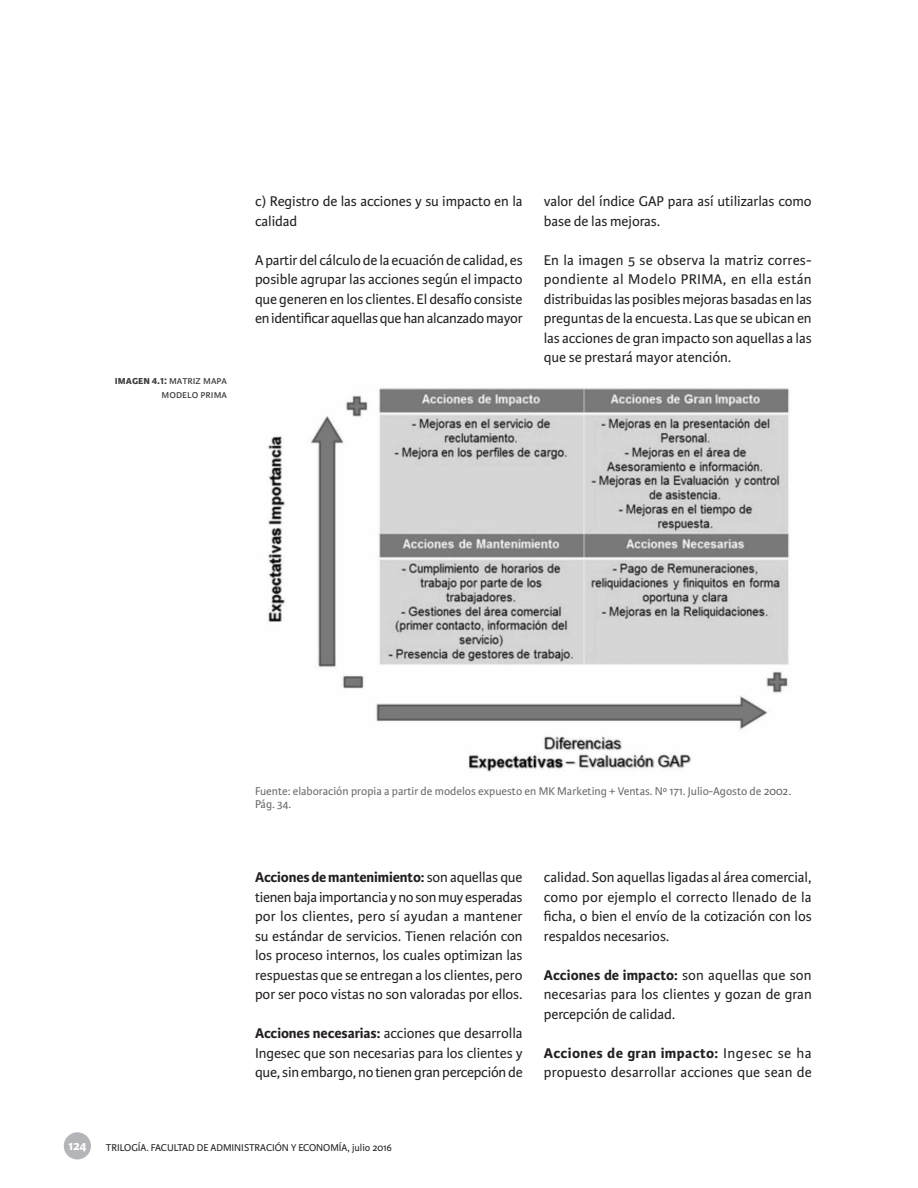
<style>
.page{position:relative;width:918px;height:1188px;background:#fff}
.page>*{position:absolute;margin:0;border:0;box-sizing:border-box;transform-origin:0 0}
.t1{font:15px/19.5px "Karmina Sans";letter-spacing:-.005em;color:#231f20;text-align:justify}
.t2{font:700 13.5px "Karmina Sans";color:#fff}
.t3{font:12px/13.5px "Karmina Sans";color:#69696c}
.t4{font:12px/13.5px "Karmina Sans";color:#3e3e3f;text-align:right}
.t5{font:10.5px "Karmina Sans";color:#231f20}
.s1{font-weight:700}
</style>
<div class="page">
<div style="left:64px;top:1132px;width:27px;height:28px;background:#b4b5b8;border-radius:50%"></div>
<img style="left:268px;top:388px;width:521px;height:384px">
<p class="t4" style="left:115px;top:374px;width:114px"><span class="s1">imagen 4.1:</span> matriz mapa modelo prima</p>
<p class="t1" style="left:255px;top:192px;width:269px">c) Registro de las acciones y su impacto en la calidad</p>
<p class="t1" style="left:255px;top:250px;width:269px">A partir del cálculo de la ecuación de calidad, es posible agrupar las acciones según el impacto que generen en los clientes. El desafío consiste en identificar aquellas que han alcanzado mayor</p>
<p class="t1" style="left:544px;top:192px;width:269px">valor del índice GAP para así utilizarlas como base de las mejoras.</p>
<p class="t1" style="left:544px;top:250px;width:270px">En la imagen 5 se observa la matriz corres&shy;pondiente al Modelo PRIMA, en ella están distribuidas las posibles mejoras basadas en las preguntas de la encuesta. Las que se ubican en las acciones de gran impacto son aquellas a las que se prestará mayor atención.</p>
<p class="t3" style="left:255px;top:785px;width:538px">Fuente: elaboración propia a partir de modelos expuesto en MK Marketing + Ventas. Nº 171. Julio-Agosto de 2002.<br>Pág. 34.</p>
<p class="t1" style="left:255px;top:868px;width:269px"><span class="s1">Acciones de mantenimiento:</span> son aquellas que tienen baja importancia y no son muy esperadas por los clientes, pero sí ayudan a mantener su estándar de servicios. Tienen relación con los proceso internos, los cuales optimizan las respuestas que se entregan a los clientes, pero por ser poco vistas no son valoradas por ellos.</p>
<p class="t1" style="left:255px;top:1024px;width:269px"><span class="s1">Acciones necesarias:</span> acciones que desarrolla Ingesec que son necesarias para los clientes y que, sin embargo, no tienen gran percepción de</p>
<p class="t1" style="left:544px;top:868px;width:269px">calidad. Son aquellas ligadas al área comercial, como por ejemplo el correcto llenado de la ficha, o bien el envío de la cotización con los respaldos necesarios.</p>
<p class="t1" style="left:544px;top:965px;width:269px"><span class="s1">Acciones de impacto:</span> son aquellas que son necesarias para los clientes y gozan de gran percepción de calidad.</p>
<p class="t1" style="left:544px;top:1043px;width:269px"><span class="s1">Acciones de gran impacto:</span> Ingesec se ha propuesto desarrollar acciones que sean de</p>
<p class="t2" style="left:68px;top:1138px;width:20px">124</p>
<p class="t5" style="left:106px;top:1141px;width:288px">TRILOGÍA. FACULTAD DE ADMINISTRACIÓN Y ECONOMÍA, julio 2016</p>
</div>
